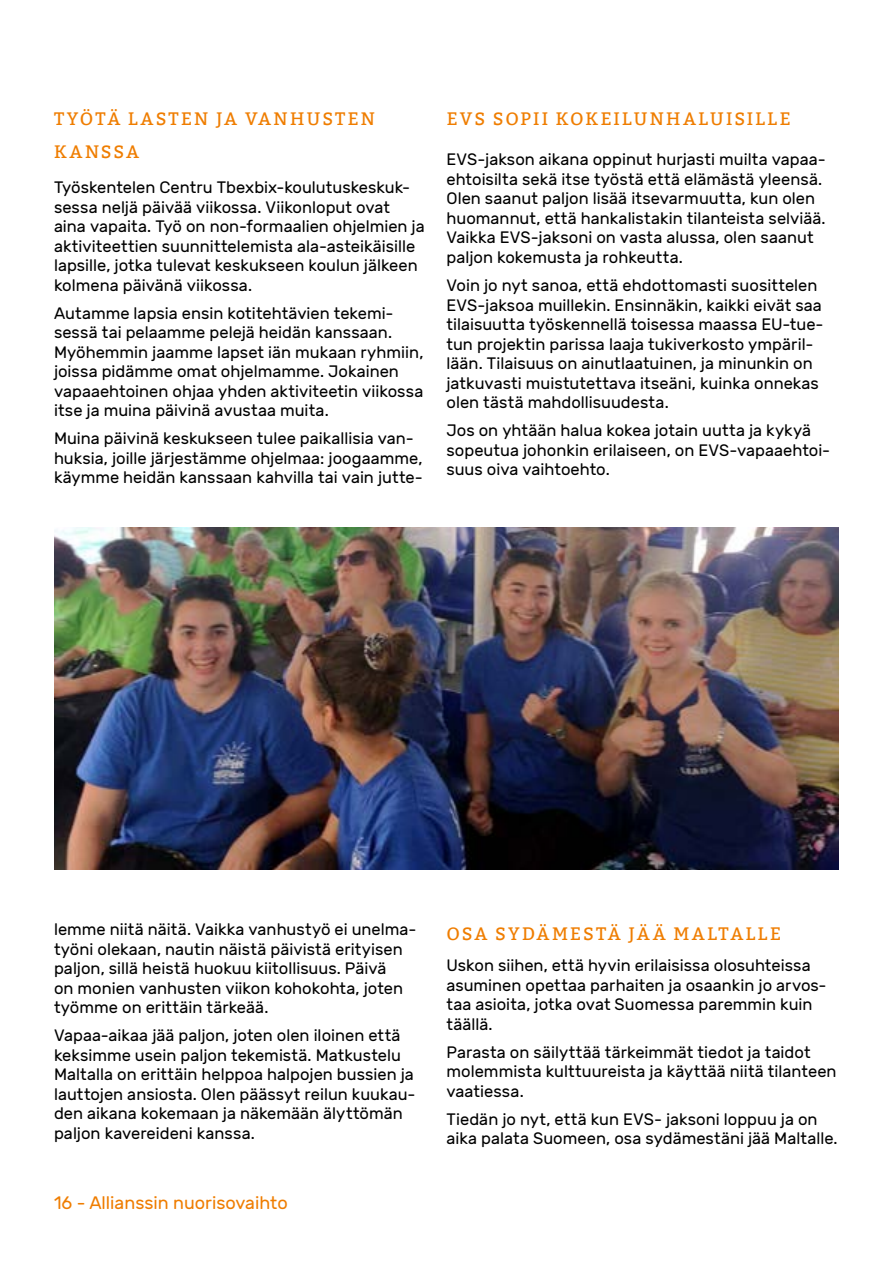
<style>
.page{position:relative;width:893px;height:1263px;background:#fff}
.page>*{position:absolute;margin:0;border:0;box-sizing:border-box;transform-origin:0 0}
.t1{font:18px/33px "Bitter";letter-spacing:.115em;color:#ef7d00}
.t2{font:18px "Rubik";color:#ef7d00}
.t3{font:16.5px/19.5px "Rubik";color:#000}
</style>
<div class="page">
<img style="left:54px;top:527px;width:785px;height:343px">
<p class="t1" style="left:54px;top:103px;width:323px">TYÖTÄ LASTEN JA VANHUSTEN<br>KANSSA</p>
<p class="t3" style="left:54px;top:178px;width:372px">Työskentelen Centru Tbexbix-koulutuskeskuk&shy;sessa neljä päivää viikossa. Viikonloput ovat aina vapaita. Työ on non-formaalien ohjelmien ja aktiviteettien suunnittelemista ala-asteikäisille lapsille, jotka tulevat keskukseen koulun jälkeen kolmena päivänä viikossa.</p>
<p class="t3" style="left:54px;top:304px;width:371px">Autamme lapsia ensin kotitehtävien tekemi&shy;sessä tai pelaamme pelejä heidän kanssaan.<br>Myöhemmin jaamme lapset iän mukaan ryhmiin, joissa pidämme omat ohjelmamme. Jokainen vapaaehtoinen ohjaa yhden aktiviteetin viikossa itse ja muina päivinä avustaa muita.</p>
<p class="t3" style="left:54px;top:429px;width:370px">Muina päivinä keskukseen tulee paikallisia van&shy;huksia, joille järjestämme ohjelmaa: joogaamme, käymme heidän kanssaan kahvilla tai vain jutte-</p>
<p class="t1" style="left:446px;top:103px;width:346px">EVS SOPII KOKEILUNHALUISILLE</p>
<p class="t3" style="left:446px;top:151px;width:381px">EVS-jakson aikana oppinut hurjasti muilta vapaa&shy;ehtoisilta sekä itse työstä että elämästä yleensä.<br>Olen saanut paljon lisää itsevarmuutta, kun olen huomannut, että hankalistakin tilanteista selviää.<br>Vaikka EVS-jaksoni on vasta alussa, olen saanut paljon kokemusta ja rohkeutta.</p>
<p class="t3" style="left:446px;top:276px;width:379px">Voin jo nyt sanoa, että ehdottomasti suosittelen EVS-jaksoa muillekin. Ensinnäkin, kaikki eivät saa tilaisuutta työskennellä toisessa maassa EU-tue&shy;tun projektin parissa laaja tukiverkosto ympäril&shy;lään. Tilaisuus on ainutlaatuinen, ja minunkin on jatkuvasti muistutettava itseäni, kuinka onnekas olen tästä mahdollisuudesta.</p>
<p class="t3" style="left:446px;top:421px;width:385px">Jos on yhtään halua kokea jotain uutta ja kykyä sopeutua johonkin erilaiseen, on EVS-vapaaehtoi&shy;suus oiva vaihtoehto.</p>
<p class="t3" style="left:54px;top:920px;width:364px">lemme niitä näitä. Vaikka vanhustyö ei unelma&shy;työni olekaan, nautin näistä päivistä erityisen paljon, sillä heistä huokuu kiitollisuus. Päivä<br>on monien vanhusten viikon kohokohta, joten työmme on erittäin tärkeää.</p>
<p class="t3" style="left:54px;top:1026px;width:363px">Vapaa-aikaa jää paljon, joten olen iloinen että keksimme usein paljon tekemistä. Matkustelu Maltalla on erittäin helppoa halpojen bussien ja lauttojen ansiosta. Olen päässyt reilun kuukau&shy;den aikana kokemaan ja näkemään älyttömän paljon kavereideni kanssa.</p>
<p class="t2" style="left:54px;top:1193px;width:235px">16 - Allianssin nuorisovaihto</p>
<p class="t1" style="left:446px;top:917px;width:336px">OSA SYDÄMESTÄ JÄÄ MALTALLE</p>
<p class="t3" style="left:446px;top:956px;width:382px">Uskon siihen, että hyvin erilaisissa olosuhteissa asuminen opettaa parhaiten ja osaankin jo arvos&shy;taa asioita, jotka ovat Suomessa paremmin kuin täällä.</p>
<p class="t3" style="left:446px;top:1043px;width:392px">Parasta on säilyttää tärkeimmät tiedot ja taidot molemmista kulttuureista ja käyttää niitä tilanteen vaatiessa.</p>
<p class="t3" style="left:446px;top:1110px;width:393px">Tiedän jo nyt, että kun EVS- jaksoni loppuu ja on aika palata Suomeen, osa sydämestäni jää Maltalle.</p>
</div>
